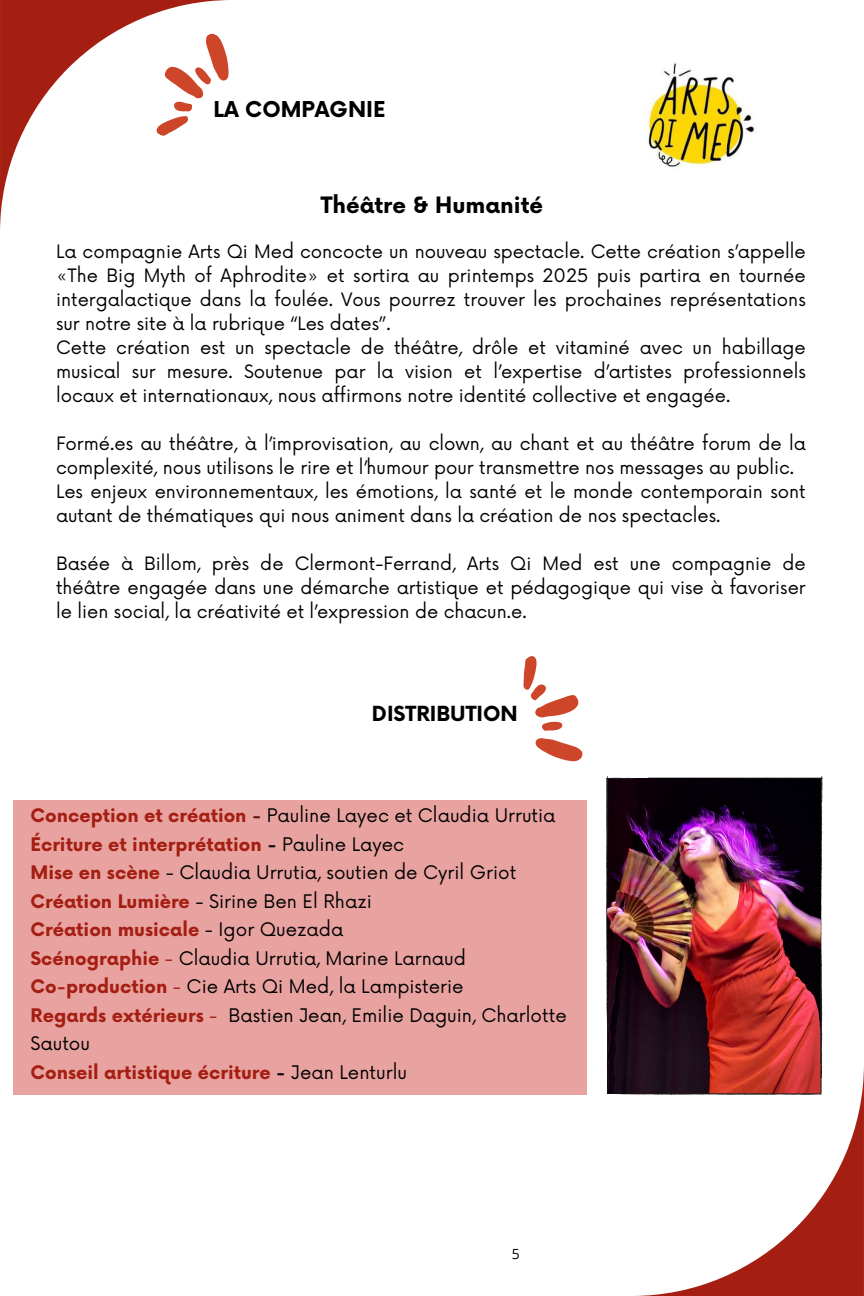
<style>
.page{position:relative;width:864px;height:1296px;background:#fff}
.page>*{position:absolute;margin:0;border:0;box-sizing:border-box;transform-origin:0 0}
.t1{font:700 22px "Now";color:#000}
.t2{font:700 21.3px "Now";color:#000}
.t3{font:700 20.3px "Now";color:#000}
.t4{font:18.3px/28.5px "Now";color:#000}
.t5{font:700 18.3px "Now";color:#a51e12}
.t6{font:18px/24px "Now";color:#000;text-align:justify}
.t7{font:14px "Open Sans";color:#000}
.s1{font-weight:700;color:#a51e12}
.s2{font-weight:700;color:#59110d}
.s3{color:#000}
.s4{font-weight:400;color:#000}
.s5{color:#a51e12}
</style>
<div class="page">
<img style="left:640px;top:55px;width:121px;height:121px;border-radius:50%">
<img style="left:606px;top:776px;width:217px;height:318px">
<svg style="left:523px;top:656px;width:60px;height:106px"></svg>
<div style="left:13px;top:800px;width:573px;height:294px;background:#e8a3a1"></div>
<svg style="left:0;top:0;width:229px;height:227px"></svg>
<svg style="left:631px;top:1063px;width:233px;height:233px"></svg>
<p class="t2" style="left:214px;top:98px;width:173px">LA COMPAGNIE</p>
<p class="t1" style="left:321px;top:194px;width:224px">Théâtre &amp; Humanité</p>
<p class="t6" style="left:56px;top:240px;width:751px">La compagnie Arts Qi Med concocte un nouveau spectacle. Cette création s’appelle «The Big Myth of Aphrodite» et sortira au printemps 2025 puis partira en tournée intergalactique dans la foulée. Vous pourrez trouver les prochaines représentations sur notre site à la rubrique “Les dates”.</p>
<p class="t6" style="left:56px;top:336px;width:751px">Cette création est un spectacle de théâtre, drôle et vitaminé avec un habillage musical sur mesure. Soutenue par la vision et l’expertise d’artistes professionnels locaux et internationaux, nous affirmons notre identité collective et engagée.</p>
<p class="t6" style="left:56px;top:432px;width:751px">Formé.es au théâtre, à l’improvisation, au clown, au chant et au théâtre forum de la complexité, nous utilisons le rire et l’humour pour transmettre nos messages au public.</p>
<p class="t6" style="left:56px;top:480px;width:751px">Les enjeux environnementaux, les émotions, la santé et le monde contemporain sont autant de thématiques qui nous animent dans la création de nos spectacles.</p>
<p class="t6" style="left:56px;top:552px;width:751px">Basée à Billom, près de Clermont-Ferrand, Arts Qi Med est une compagnie de théâtre engagée dans une démarche artistique et pédagogique qui vise à favoriser le lien social, la créativité et l’expression de chacun.e.</p>
<h1 class="t3" style="left:372px;top:703px;width:147px">DISTRIBUTION</h1>
<p class="t4" style="left:30px;top:802px;width:527px"><span class="s1">Conception et création</span> <span class="s2">-</span> Pauline Layec et Claudia Urrutia</p>
<p class="t5" style="left:30px;top:834px;width:375px">Écriture et interprétation <span class="s3">-</span> <span class="s4">Pauline Layec</span></p>
<p class="t4" style="left:30px;top:859px;width:487px"><span class="s1">Mise en scène</span> - Claudia Urrutia, soutien de Cyril Griot</p>
<p class="t4" style="left:30px;top:888px;width:343px"><span class="s1">Création Lumière</span> - Sirine Ben El Rhazi</p>
<p class="t5" style="left:30px;top:920px;width:314px">Création musicale <span class="s4">- Igor Quezada</span></p>
<p class="t4" style="left:30px;top:945px;width:437px"><span class="s1">Scénographie</span> <span class="s5">-</span> Claudia Urrutia, Marine Larnaud</p>
<h1 class="t4" style="left:30px;top:973px;width:435px"><span class="s1">Co-production</span> <span class="s5">-</span> Cie Arts Qi Med, la Lampisterie</h1>
<p class="t4" style="left:30px;top:1002px;width:538px"><span class="s1">Regards extérieurs</span> <span class="s5">-</span> Bastien Jean, Emilie Daguin, Charlotte<br>Sautou</p>
<p class="t5" style="left:30px;top:1062px;width:378px">Conseil artistique écriture <span class="s3">-</span> <span class="s4">Jean Lenturlu</span></p>
<p class="t7" style="left:512px;top:1244px;width:9px">5</p>
</div>
